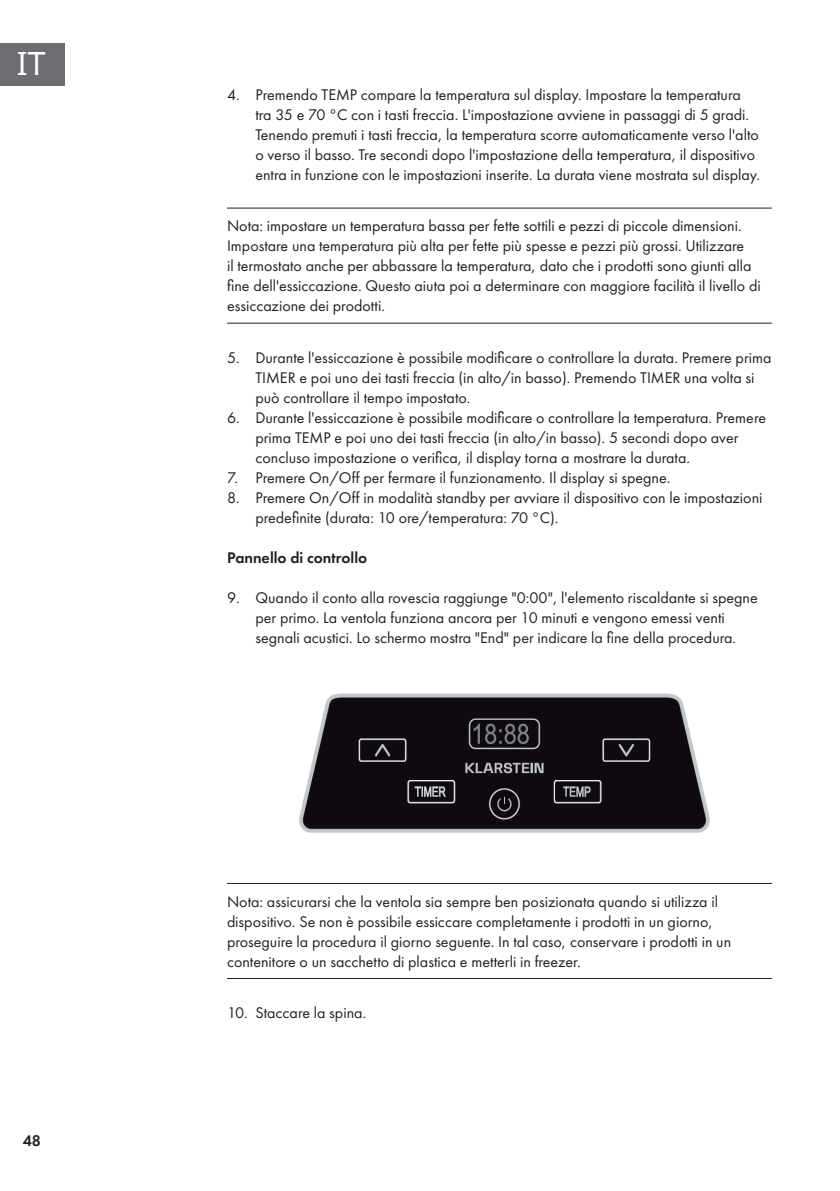
<style>
.page{position:relative;width:840px;height:1191px;background:#fff}
.page>*{position:absolute;margin:0;border:0;box-sizing:border-box;transform-origin:0 0}
.t1{font:32px "Noto Sans";color:#fff}
.t2{font:16px/20px "Futura PTW08";color:#231f20}
.t3{font:600 16px "Futura PTW08";color:#231f20}
</style>
<div class="page">
<div style="left:0;top:43px;width:65px;height:42px;background:#6c6d70"></div>
<hr style="left:227px;top:208px;width:544px;height:1px;background:#231f20">
<hr style="left:227px;top:323px;width:544px;height:1px;background:#231f20">
<img style="left:299px;top:693px;width:411px;height:140px">
<hr style="left:227px;top:883px;width:544px;height:1px;background:#231f20">
<hr style="left:227px;top:978px;width:544px;height:1px;background:#231f20">
<h1 class="t1" style="left:17px;top:42px;width:30px">IT</h1>
<p class="t3" style="left:23px;top:1130px;width:20px">48</p>
<p class="t2" style="left:255px;top:84px;width:506px;text-indent:-28px">4. Premendo TEMP compare la temperatura sul display. Impostare la temperatura tra 35 e 70 °C con i tasti freccia. L'impostazione avviene in passaggi di 5 gradi.<br>Tenendo premuti i tasti freccia, la temperatura scorre automaticamente verso l'alto o verso il basso. Tre secondi dopo l'impostazione della temperatura, il dispositivo entra in funzione con le impostazioni inserite. La durata viene mostrata sul display.</p>
<p class="t2" style="left:227px;top:216px;width:535px">Nota: impostare un temperatura bassa per fette sottili e pezzi di piccole dimensioni.<br>Impostare una temperatura più alta per fette più spesse e pezzi più grossi. Utilizzare<br>il termostato anche per abbassare la temperatura, dato che i prodotti sono giunti alla fine dell'essiccazione. Questo aiuta poi a determinare con maggiore facilità il livello di essiccazione dei prodotti.</p>
<p class="t2" style="left:255px;top:347px;width:517px;text-indent:-28px">5. Durante l'essiccazione è possibile modificare o controllare la durata. Premere prima<br>TIMER e poi uno dei tasti freccia (in alto/in basso). Premendo TIMER una volta si può controllare il tempo impostato.</p>
<p class="t2" style="left:255px;top:407px;width:512px;text-indent:-28px">6. Durante l'essiccazione è possibile modificare o controllare la temperatura. Premere prima TEMP e poi uno dei tasti freccia (in alto/in basso). 5 secondi dopo aver concluso impostazione o verifica, il display torna a mostrare la durata.</p>
<p class="t2" style="left:227px;top:467px;width:444px">7. Premere On/Off per fermare il funzionamento. Il display si spegne.</p>
<p class="t2" style="left:255px;top:487px;width:508px;text-indent:-28px">8. Premere On/Off in modalità standby per avviare il dispositivo con le impostazioni predefinite (durata: 10 ore/temperatura: 70 °C).</p>
<p class="t3" style="left:227px;top:547px;width:142px">Pannello di controllo</p>
<p class="t2" style="left:227px;top:587px;width:532px;text-align:center">9. Quando il conto alla rovescia raggiunge "0:00", l'elemento riscaldante si spegne per primo. La ventola funziona ancora per 10 minuti e vengono emessi venti<br>segnali acustici. Lo schermo mostra "End" per indicare la fine della procedura.</p>
<p class="t2" style="left:227px;top:891px;width:505px">Nota: assicurarsi che la ventola sia sempre ben posizionata quando si utilizza il dispositivo. Se non è possibile essiccare completamente i prodotti in un giorno, proseguire la procedura il giorno seguente. In tal caso, conservare i prodotti in un contenitore o un sacchetto di plastica e metterli in freezer.</p>
<p class="t2" style="left:227px;top:1002px;width:141px">10. Staccare la spina.</p>
</div>
